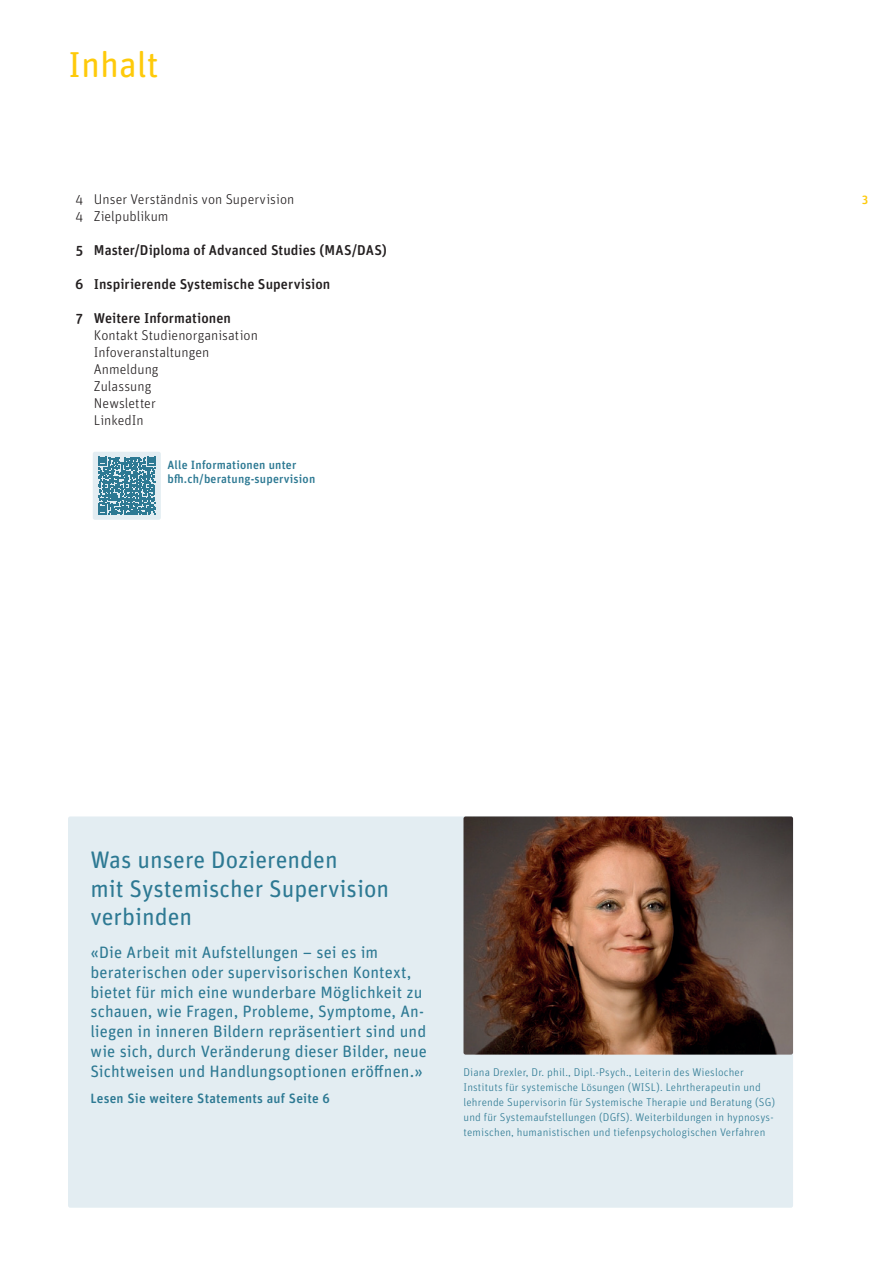
<style>
.page{position:relative;width:893px;height:1263px;background:#fff}
.page>*{position:absolute;margin:0;border:0;box-sizing:border-box;transform-origin:0 0}
.t1{font:36px "Unit Rounded Pro";color:#feca0a}
.t2{font:24px/28.8px "Unit Rounded Pro";color:#2d7993}
.t3{font:16.5px/19.8px "Unit Rounded Pro";letter-spacing:.005em;color:#2d7993}
.t4{font:300 14.25px/17px "Unit Rounded Pro";color:#231f20}
.t5{font:500 14.25px "Unit Rounded Pro";letter-spacing:.005em;color:#231f20}
.t6{font:500 13.5px "Unit Rounded Pro";letter-spacing:.015em;color:#2d7993}
.t7{font:500 12px/13.6px "Unit Rounded Pro";letter-spacing:.015em;color:#2d7993}
.t8{font:500 12px "Unit Rounded Pro";color:#feca0a}
.t9{font:300 11.25px/15px "Unit Rounded Pro";letter-spacing:.015em;color:#2d7993}
</style>
<div class="page">
<div style="left:68px;top:816px;width:725px;height:392px;background:#e3edf2;border-radius:2px"></div>
<img style="left:463px;top:816px;width:330px;height:238px">
<div style="left:93px;top:452px;width:68px;height:68px;background:#e3edf2;border-radius:2px"></div>
<svg style="left:98px;top:457px;width:58px;height:58px"></svg>
<h1 class="t1" style="left:68px;top:39px;width:92px">Inhalt</h1>
<p class="t4" style="left:75px;top:190px;width:220px">4 Unser Verständnis von Supervision<br>4 Zielpublikum</p>
<p class="t5" style="left:75px;top:240px;width:313px">5 Master/Diploma of Advanced Studies (MAS/DAS)</p>
<p class="t5" style="left:76px;top:274px;width:256px">6 Inspirierende Systemische Supervision</p>
<p class="t5" style="left:76px;top:308px;width:157px">7 Weitere Informationen</p>
<p class="t4" style="left:94px;top:326px;width:166px">Kontakt Studienorganisation<br>Infoveranstaltungen<br>Anmeldung<br>Zulassung<br>Newsletter<br>LinkedIn</p>
<p class="t7" style="left:167px;top:458px;width:149px">Alle Informationen unter bfh.ch/beratung-supervision</p>
<p class="t8" style="left:862px;top:191px;width:8px">3</p>
<h2 class="t2" style="left:90px;top:844px;width:300px">Was unsere Dozierenden<br>mit Systemischer Supervision verbinden</h2>
<p class="t3" style="left:90px;top:942px;width:338px">«Die Arbeit mit Aufstellungen – sei es im beraterischen oder supervisorischen Kontext, bietet für mich eine wunderbare Möglichkeit zu schauen, wie Fragen, Probleme, Symptome, An&shy;liegen in inneren Bildern repräsentiert sind und wie sich, durch Veränderung dieser Bilder, neue Sichtweisen und Handlungsoptionen eröffnen.»</p>
<p class="t6" style="left:90px;top:1089px;width:241px">Lesen Sie weitere Statements auf Seite 6</p>
<p class="t9" style="left:463px;top:1064px;width:313px">Diana Drexler, Dr. phil., Dipl.-Psych., Leiterin des Wieslocher Instituts für systemische Lösungen (WISL). Lehrtherapeutin und lehrende Supervisorin für Systemische Therapie und Beratung (SG) und für Systemaufstellungen (DGfS). Weiterbildungen in hypnosys&shy;temischen, humanistischen und tiefenpsychologischen Verfahren</p>
</div>
